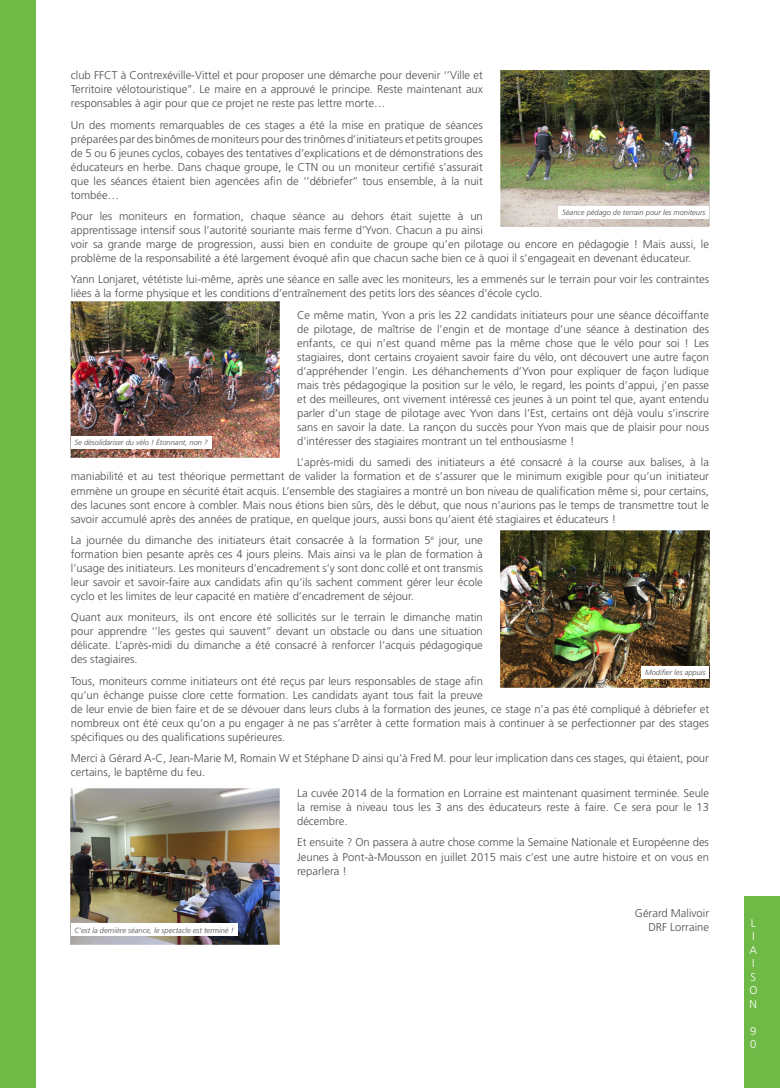
<style>
.page{position:relative;width:780px;height:1088px;background:#fff}
.page>*{position:absolute;margin:0;border:0;box-sizing:border-box;transform-origin:0 0}
.t1{font:300 11.25px/14px "Frutiger";color:#4b4c4d;text-align:justify}
.t2{font:300 11.25px/13.5px "Frutiger";color:#fff}
.t3{font:italic 300 7.5px "Frutiger";color:#4b4c4d}
</style>
<div class="page">
<div style="left:0;top:0;width:35px;height:1088px;background:#6fb946"></div>
<div style="left:744px;top:896px;width:36px;height:192px;background:#6fb946"></div>
<img style="left:71px;top:301px;width:208px;height:156px">
<div style="left:71px;top:436px;width:140px;height:13px;background:#fff"></div>
<img style="left:71px;top:788px;width:208px;height:156px">
<div style="left:71px;top:923px;width:166px;height:13px;background:#fff"></div>
<img style="left:500px;top:71px;width:209px;height:156px">
<div style="left:558px;top:206px;width:151px;height:12px;background:#fff"></div>
<img style="left:500px;top:531px;width:209px;height:156px">
<div style="left:641px;top:666px;width:68px;height:12px;background:#fff"></div>
<p class="t1" style="left:71px;top:69px;width:413px">club FFCT à Contrexéville-Vittel et pour proposer une démarche pour devenir ‘’Ville et Territoire vélotouristique’’. Le maire en a approuvé le principe. Reste maintenant aux responsables à agir pour que ce projet ne reste pas lettre morte…</p>
<p class="t1" style="left:71px;top:118px;width:413px">Un des moments remarquables de ces stages a été la mise en pratique de séances préparées par des binômes de moniteurs pour des trinômes d’initiateurs et petits groupes de 5 ou 6 jeunes cyclos, cobayes des tentatives d’explications et de démonstrations des éducateurs en herbe. Dans chaque groupe, le CTN ou un moniteur certifié s’assurait que les séances étaient bien agencées afin de ‘’débriefer’’ tous ensemble, à la nuit tombée…</p>
<p class="t1" style="left:71px;top:209px;width:639px;text-align:left">Pour les moniteurs en formation, chaque séance au dehors était sujette à un<br>apprentissage intensif sous l’autorité souriante mais ferme d’Yvon. Chacun a pu ainsi<br>voir sa grande marge de progression, aussi bien en conduite de groupe qu’en pilotage ou encore en pédagogie ! Mais aussi, le problème de la responsabilité a été largement évoqué afin que chacun sache bien ce à quoi il s’engageait en devenant éducateur.</p>
<p class="t1" style="left:71px;top:273px;width:639px">Yann Lonjaret, vététiste lui-même, après une séance en salle avec les moniteurs, les a emmenés sur le terrain pour voir les contraintes liées à la forme physique et les conditions d’entraînement des petits lors des séances d’école cyclo.</p>
<p class="t1" style="left:297px;top:308px;width:413px">Ce même matin, Yvon a pris les 22 candidats initiateurs pour une séance décoiffante de pilotage, de maîtrise de l’engin et de montage d’une séance à destination des enfants, ce qui n’est quand même pas la même chose que le vélo pour soi ! Les stagiaires, dont certains croyaient savoir faire du vélo, ont découvert une autre façon d’appréhender l’engin. Les déhanchements d’Yvon pour expliquer de façon ludique mais très pédagogique la position sur le vélo, le regard, les points d’appui, j’en passe et des meilleures, ont vivement intéressé ces jeunes à un point tel que, ayant entendu parler d’un stage de pilotage avec Yvon dans l’Est, certains ont déjà voulu s’inscrire sans en savoir la date. La rançon du succès pour Yvon mais que de plaisir pour nous d’intéresser des stagiaires montrant un tel enthousiasme !</p>
<p class="t1" style="left:71px;top:456px;width:639px;text-indent:226px">L’après-midi du samedi des initiateurs a été consacré à la course aux balises, à la maniabilité et au test théorique permettant de valider la formation et de s’assurer que le minimum exigible pour qu’un initiateur emmène un groupe en sécurité était acquis. L’ensemble des stagiaires a montré un bon niveau de qualification même si, pour certains, des lacunes sont encore à combler. Mais nous étions bien sûrs, dès le début, que nous n’aurions pas le temps de transmettre tout le savoir accumulé après des années de pratique, en quelque jours, aussi bons qu’aient été stagiaires et éducateurs !</p>
<p class="t1" style="left:71px;top:533px;width:413px">La journée du dimanche des initiateurs était consacrée à la formation 5<sup>e</sup> jour, une formation bien pesante après ces 4 jours pleins. Mais ainsi va le plan de formation à l’usage des initiateurs. Les moniteurs d’encadrement s’y sont donc collé et ont transmis leur savoir et savoir-faire aux candidats afin qu’ils sachent comment gérer leur école cyclo et les limites de leur capacité en matière d’encadrement de séjour.</p>
<p class="t1" style="left:71px;top:610px;width:413px">Quant aux moniteurs, ils ont encore été sollicités sur le terrain le dimanche matin pour apprendre ‘’les gestes qui sauvent’’ devant un obstacle ou dans une situation délicate. L’après-midi du dimanche a été consacré à renforcer l’acquis pédagogique des stagiaires.</p>
<p class="t1" style="left:71px;top:674px;width:639px;text-align:left">Tous, moniteurs comme initiateurs ont été reçus par leurs responsables de stage afin<br>qu’un échange puisse clore cette formation. Les candidats ayant tous fait la preuve<br>de leur envie de bien faire et de se dévouer dans leurs clubs à la formation des jeunes, ce stage n’a pas été compliqué à débriefer et nombreux ont été ceux qu’on a pu engager à ne pas s’arrêter à cette formation mais à continuer à se perfectionner par des stages spécifiques ou des qualifications supérieures.</p>
<p class="t1" style="left:71px;top:751px;width:639px">Merci à Gérard A-C, Jean-Marie M, Romain W et Stéphane D ainsi qu’à Fred M. pour leur implication dans ces stages, qui étaient, pour certains, le baptême du feu.</p>
<p class="t1" style="left:297px;top:786px;width:413px">La cuvée 2014 de la formation en Lorraine est maintenant quasiment terminée. Seule la remise à niveau tous les 3 ans des éducateurs reste à faire. Ce sera pour le 13 décembre.</p>
<p class="t1" style="left:297px;top:836px;width:413px">Et ensuite ? On passera à autre chose comme la Semaine Nationale et Européenne des Jeunes à Pont-à-Mousson en juillet 2015 mais c’est une autre histoire et on vous en reparlera !</p>
<p class="t1" style="left:635px;top:906px;width:76px;text-align:right">Gérard Malivoir<br>DRF Lorraine</p>
<p class="t3" style="left:562px;top:208px;width:145px">Séance pédago de terrain pour les moniteurs</p>
<p class="t3" style="left:74px;top:438px;width:135px">Se désolidariser du vélo ! Étonnant, non ?</p>
<p class="t3" style="left:645px;top:668px;width:62px">Modifier les appuis</p>
<p class="t3" style="left:74px;top:925px;width:161px">C’est la dernière séance, le spectacle est terminé !</p>
<p class="t2" style="left:749px;top:916px;width:10px">L<br>I<br>A<br>I<br>S<br>O<br>N</p>
<p class="t2" style="left:750px;top:1024px;width:8px">9<br>0</p>
</div>
